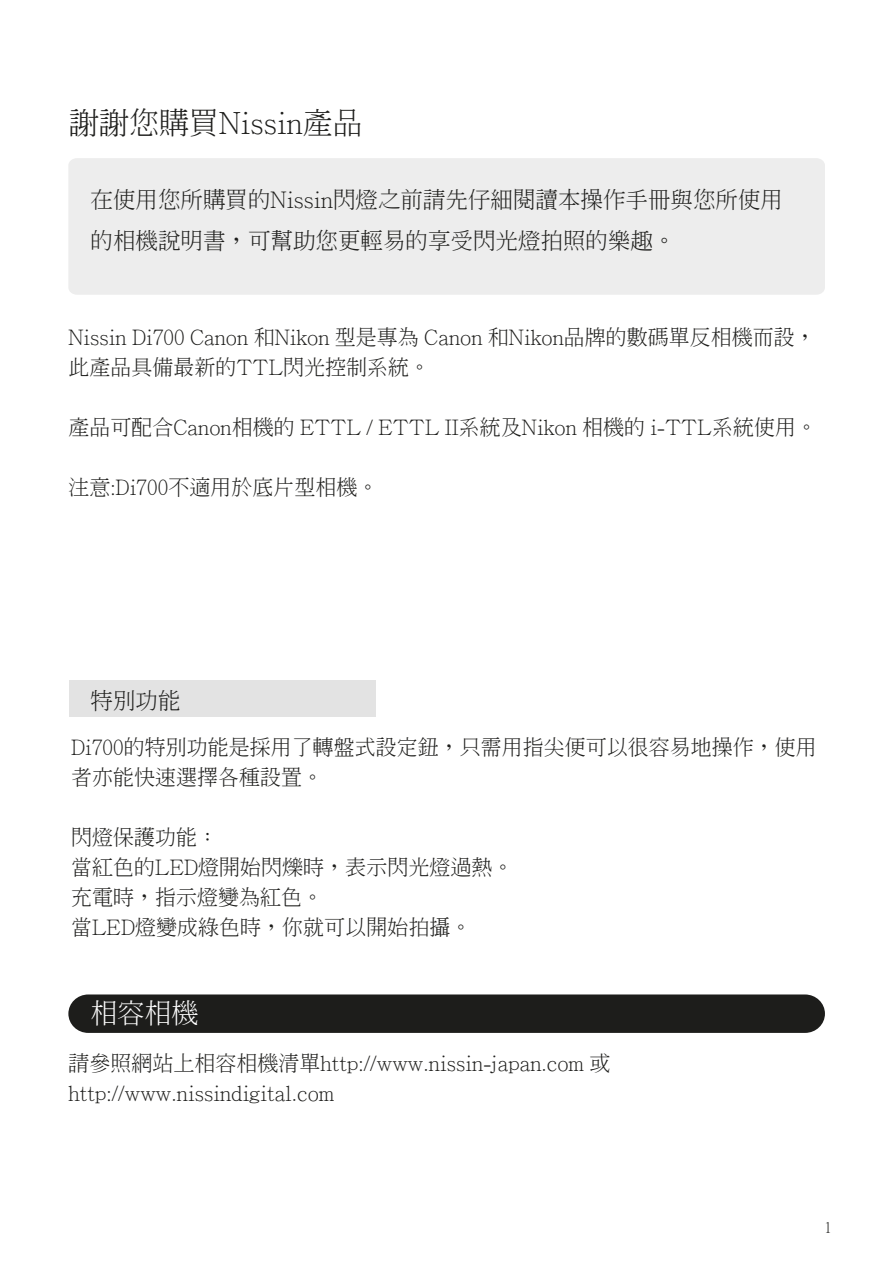
<style>
.page{position:relative;width:893px;height:1263px;background:#fff}
.page>*{position:absolute;margin:0;border:0;box-sizing:border-box;transform-origin:0 0}
.t1{font:300 30px "Adobe Ming Std";color:#1d1d1b}
.t2{font:300 27px "Adobe Ming Std";color:#fff}
.t3{font:300 22.5px/40.5px "Adobe Ming Std";color:#1d1d1b}
.t4{font:300 21px/30px "Adobe Ming Std";color:#1d1d1b}
.t5{font:15px "Ming Li U";color:#1d1d1b}
</style>
<div class="page">
<div style="left:69px;top:680px;width:306px;height:37px;background:#e3e3e3"></div>
<div style="left:68px;top:158px;width:757px;height:137px;background:#ededed"></div>
<div style="left:68px;top:994px;width:757px;height:39px;background:#1d1d1b"></div>
<h1 class="t1" style="left:69px;top:106px;width:295px">謝謝您購買Nissin產品</h1>
<p class="t3" style="left:90px;top:179px;width:694px">在使用您所購買的Nissin閃燈之前請先仔細閱讀本操作手冊與您所使用的相機說明書，可幫助您更輕易的享受閃光燈拍照的樂趣。</p>
<p class="t4" style="left:68px;top:321px;width:749px">Nissin Di700 Canon 和Nikon 型是專為 Canon 和Nikon品牌的數碼單反相機而設，此產品具備最新的TTL閃光控制系統。</p>
<p class="t4" style="left:68px;top:411px;width:750px">產品可配合Canon相機的 ETTL / ETTL II系統及Nikon 相機的 i-TTL系統使用。</p>
<p class="t4" style="left:68px;top:471px;width:311px">注意:Di700不適用於底片型相機。</p>
<p class="t3" style="left:90px;top:679px;width:91px">特別功能</p>
<p class="t4" style="left:71px;top:731px;width:747px">Di700的特別功能是採用了轉盤式設定鈕，只需用指尖便可以很容易地操作，使用者亦能快速選擇各種設置。</p>
<p class="t4" style="left:71px;top:821px;width:444px">閃燈保護功能：<br>當紅色的LED燈開始閃爍時，表示閃光燈過熱。充電時，指示燈變為紅色。<br>當LED燈變成綠色時，你就可以開始拍攝。</p>
<p class="t2" style="left:90px;top:998px;width:110px">相容相機</p>
<p class="t4" style="left:68px;top:1048px;width:543px">請參照網站上相容相機清單http://www.nissin-japan.com 或http://www.nissindigital.com</p>
<p class="t5" style="left:824px;top:1220px;width:9px">1</p>
</div>
